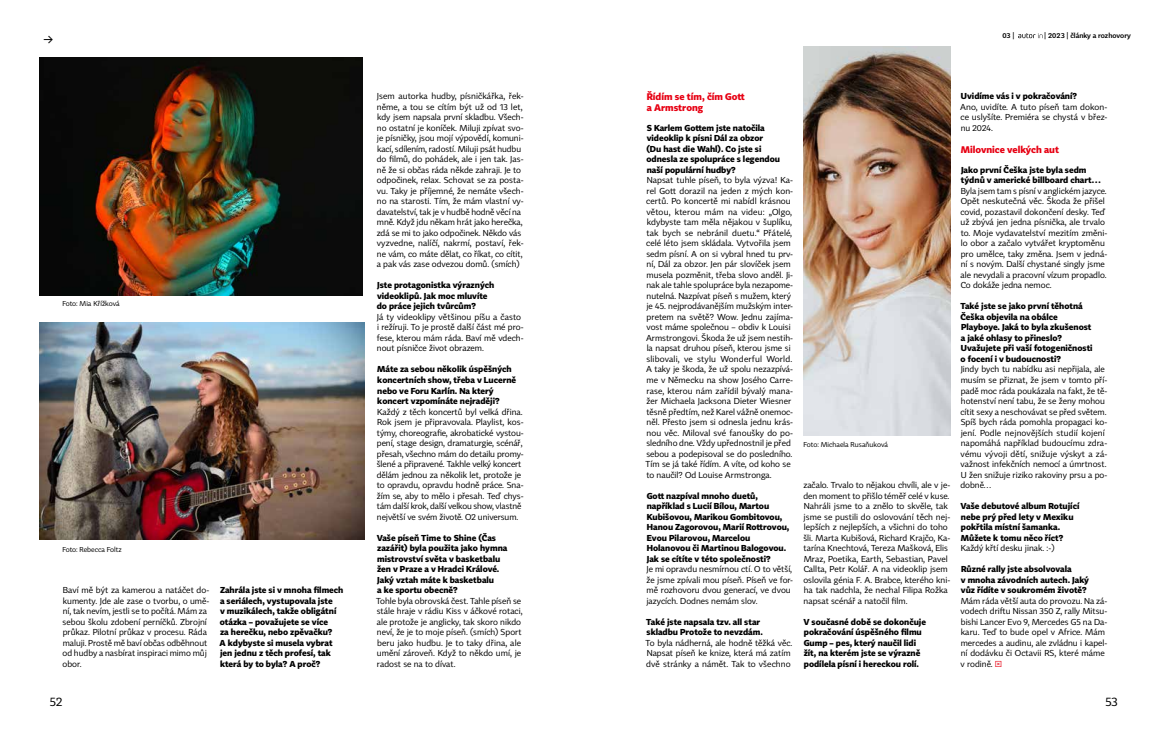
<style>
.page{position:relative;width:1168px;height:755px;background:#fff}
.page>*{position:absolute;margin:0;border:0;box-sizing:border-box;transform-origin:0 0}
.t1{font:12.5px "Tabac Sans";color:#000}
.t2{font:12px "Tabac Sans";color:#000}
.t3{font:700 9.5px/10.5px "Tabac Sans";color:#e70013}
.t4{font:8.5px/10.5px "Tabac Sans";color:#000}
.t5{font:700 8.5px/10.5px "Tabac Sans";color:#000}
.t6{font:7px "Tabac Sans";color:#000}
.t7{font:600 7px "Tabac Sans";color:#000}
.s1{color:#e70013}
</style>
<div class="page">
<img style="left:40px;top:57px;width:323px;height:238px">
<img style="left:40px;top:323px;width:324px;height:216px">
<img style="left:804px;top:46px;width:147px;height:389px">
<svg style="left:1018px;top:33px;width:24px;height:5px"></svg>
<h1 class="t1" style="left:43px;top:32px;width:11px">→</h1>
<p class="t6" style="left:62px;top:299px;width:59px">Foto: Mia Křížková</p>
<p class="t6" style="left:62px;top:545px;width:61px">Foto: Rebecca Foltz</p>
<p class="t4" style="left:63px;top:584px;width:148px">Baví mě být za kamerou a natáčet do&shy;kumenty. Jde ale zase o tvorbu, o umě&shy;ní, tak nevím, jestli se to počítá. Mám za sebou školu zdobení perníčků. Zbrojní průkaz. Pilotní průkaz v procesu. Ráda maluji. Prostě mě baví občas odběhnout od hudby a nasbírat inspiraci mimo můj obor.</p>
<p class="t5" style="left:220px;top:584px;width:125px">Zahrála jste si v mnoha filmech a seriálech, vystupovala jste<br>v muzikálech, takže obligátní otázka – považujete se více<br>za herečku, nebo zpěvačku?<br>A kdybyste si musela vybrat jen jednu z těch profesí, tak která by to byla? A proč?</p>
<p class="t4" style="left:377px;top:91px;width:148px">Jsem autorka hudby, písničkářka, řek&shy;něme, a tou se cítím být už od 13 let, kdy jsem napsala první skladbu. Všech&shy;no ostatní je koníček. Miluji zpívat svo&shy;je písničky, jsou mojí výpovědí, komuni&shy;kací, sdílením, radostí. Miluji psát hudbu do filmů, do pohádek, ale i jen tak. Jas&shy;ně že si občas ráda někde zahraji. Je to odpočinek, relax. Schovat se za posta&shy;vu. Taky je příjemné, že nemáte všech&shy;no na starosti. Tím, že mám vlastní vy&shy;davatelství, tak je v hudbě hodně věcí na mně. Když jdu někam hrát jako herečka, zdá se mi to jako odpočinek. Někdo vás vyzvedne, nalíčí, nakrmí, postaví, řek&shy;ne vám, co máte dělat, co říkat, co cítit, a pak vás zase odvezou domů. (smích)</p>
<p class="t5" style="left:377px;top:280px;width:119px">Jste protagonistka výrazných videoklipů. Jak moc mluvíte do práce jejich tvůrcům?</p>
<p class="t4" style="left:377px;top:311px;width:148px">Já ty videoklipy většinou píšu a často i režíruji. To je prostě další část mé pro&shy;fese, kterou mám ráda. Baví mě vdech&shy;nout písničce život obrazem.</p>
<p class="t5" style="left:377px;top:364px;width:141px">Máte za sebou několik úspěšných koncertních show, třeba v Lucerně nebo ve Foru Karlín. Na který koncert vzpomínáte nejraději?</p>
<p class="t4" style="left:377px;top:406px;width:148px">Každý z těch koncertů byl velká dřina.<br>Rok jsem je připravovala. Playlist, kos&shy;týmy, choreografie, akrobatické vystou&shy;pení, stage design, dramaturgie, scénář, přesah, všechno mám do detailu promy&shy;šlené a připravené. Takhle velký koncert dělám jednou za několik let, protože je to opravdu, opravdu hodně práce. Sna&shy;žím se, aby to mělo i přesah. Teď chys&shy;tám další krok, další velkou show, vlastně největší ve svém životě. O2 universum.</p>
<p class="t5" style="left:377px;top:532px;width:132px">Vaše píseň Time to Shine (Čas zazářit) byla použita jako hymna mistrovství světa v basketbalu žen v Praze a v Hradci Králové.<br>Jaký vztah máte k basketbalu<br>a ke sportu obecně?</p>
<p class="t4" style="left:376px;top:595px;width:148px">Tohle byla obrovská čest. Tahle píseň se stále hraje v rádiu Kiss v áčkové rotaci, ale protože je anglicky, tak skoro nikdo neví, že je to moje píseň. (smích) Sport beru jako hudbu. Je to taky dřina, ale umění zároveň. Když to někdo umí, je radost se na to dívat.</p>
<p class="t7" style="left:1002px;top:31px;width:14px">03 |</p>
<p class="t7" style="left:1044px;top:31px;width:88px">| 2023 | články a rozhovory</p>
<p class="t3" style="left:647px;top:91px;width:100px">Řídím se tím, čím Gott a Armstrong</p>
<p class="t5" style="left:646px;top:122px;width:135px">S Karlem Gottem jste natočila videoklip k písni Dál za obzor<br>(Du hast die Wahl). Co jste si odnesla ze spolupráce s legendou naší populární hudby?</p>
<p class="t4" style="left:646px;top:175px;width:149px">Napsat tuhle píseň, to byla výzva! Ka&shy;rel Gott dorazil na jeden z mých kon&shy;certů. Po koncertě mi nabídl krásnou větou, kterou mám na videu: „Olgo, kdybyste tam měla nějakou v šuplíku, tak bych se nebránil duetu.“ Přátelé, celé léto jsem skládala. Vytvořila jsem sedm písní. A on si vybral hned tu prv&shy;ní, Dál za obzor. Jen pár slovíček jsem musela pozměnit, třeba slovo anděl. Ji&shy;nak ale tahle spolupráce byla nezapome&shy;nutelná. Nazpívat píseň s mužem, který je 45. nejprodávanějším mužským inter&shy;pretem na světě? Wow. Jednu zajíma&shy;vost máme společnou – obdiv k Louisi Armstrongovi. Škoda že už jsem nestih&shy;la napsat druhou píseň, kterou jsme si slibovali, ve stylu Wonderful World.<br>A taky je škoda, že už spolu nezazpívá&shy;me v Německu na show Josého Carre&shy;rase, kterou nám zařídil bývalý mana&shy;žer Michaela Jacksona Dieter Wiesner těsně předtím, než Karel vážně onemoc&shy;něl. Přesto jsem si odnesla jednu krás&shy;nou věc. Miloval své fanoušky do po&shy;sledního dne. Vždy upřednostnil je před sebou a podepisoval se do posledního.<br>Tím se já také řídím. A víte, od koho se to naučil? Od Louise Armstronga.</p>
<p class="t5" style="left:647px;top:490px;width:144px">Gott nazpíval mnoho duetů, například s Lucií Bílou, Martou<br>Kubišovou, Marikou Gombitovou,<br>Hanou Zagorovou, Marií Rottrovou,<br>Evou Pilarovou, Marcelou<br>Holanovou či Martinou Balogovou.<br>Jak se cítíte v této společnosti?</p>
<p class="t4" style="left:646px;top:563px;width:148px">Je mi opravdu nesmírnou ctí. O to větší, že jsme zpívali mou píseň. Píseň ve for&shy;mě rozhovoru dvou generací, ve dvou jazycích. Dodnes nemám slov.</p>
<p class="t5" style="left:646px;top:616px;width:118px">Také jste napsala tzv. all star skladbu Protože to nevzdám.</p>
<p class="t4" style="left:646px;top:637px;width:148px">To byla nádherná, ale hodně těžká věc.<br>Napsat píseň ke knize, která má zatím dvě stránky a námět. Tak to všechno</p>
<p class="t6" style="left:804px;top:440px;width:86px">Foto: Michaela Rusaňuková</p>
<p class="t4" style="left:803px;top:479px;width:148px">začalo. Trvalo to nějakou chvíli, ale v je&shy;den moment to přišlo téměř celé v kuse.<br>Nahráli jsme to a znělo to skvěle, tak jsme se pustili do oslovování těch nej&shy;lepších z nejlepších, a všichni do toho šli. Marta Kubišová, Richard Krajčo, Ka&shy;tarína Knechtová, Tereza Mašková, Elis Mraz, Poetika, Earth, Sebastian, Pavel Callta, Petr Kolář. A na videoklip jsem oslovila génia F. A. Brabce, kterého kni&shy;ha tak nadchla, že nechal Filipa Rožka napsat scénář a natočil film.</p>
<p class="t5" style="left:803px;top:616px;width:124px">V současné době se dokončuje pokračování úspěšného filmu<br>Gump – pes, který naučil lidi žít, na kterém jste se výrazně podílela písní i hereckou rolí.</p>
<p class="t5" style="left:961px;top:91px;width:118px">Uvidíme vás i v pokračování?</p>
<p class="t4" style="left:960px;top:101px;width:149px;text-align:justify">Ano, uvidíte. A tuto píseň tam dokon&shy;ce uslyšíte. Premiéra se chystá v břez&shy;nu 2024.</p>
<p class="t3" style="left:961px;top:144px;width:100px">Milovnice velkých aut</p>
<p class="t5" style="left:961px;top:164px;width:141px">Jako první Češka jste byla sedm týdnů v americké billboard chart…</p>
<p class="t4" style="left:960px;top:185px;width:148px">Byla jsem tam s písní v anglickém jazyce.<br>Opět neskutečná věc. Škoda že přišel covid, pozastavil dokončení desky. Teď už zbývá jen jedna písnička, ale trvalo to. Moje vydavatelství mezitím změni&shy;lo obor a začalo vytvářet kryptoměnu pro umělce, taky změna. Jsem v jedná&shy;ní s novým. Další chystané singly jsme ale nevydali a pracovní vízum propadlo.<br>Co dokáže jedna nemoc.</p>
<p class="t5" style="left:960px;top:301px;width:134px">Také jste se jako první těhotná<br>Češka objevila na obálce<br>Playboye. Jaká to byla zkušenost a jaké ohlasy to přineslo?<br>Uvažujete při vaší fotogeničnosti o focení i v budoucnosti?</p>
<p class="t4" style="left:960px;top:364px;width:148px">Jindy bych tu nabídku asi nepřijala, ale musím se přiznat, že jsem v tomto pří&shy;padě moc ráda poukázala na fakt, že tě&shy;hotenství není tabu, že se ženy mohou cítit sexy a neschovávat se před světem.<br>Spíš bych ráda pomohla propagaci ko&shy;jení. Podle nejnovějších studií kojení napomáhá například budoucímu zdra&shy;vému vývoji dětí, snižuje výskyt a zá&shy;važnost infekčních nemocí a úmrtnost.<br>U žen snižuje riziko rakoviny prsu a po&shy;dobně…</p>
<p class="t5" style="left:960px;top:500px;width:120px">Vaše debutové album Rotující nebe prý před lety v Mexiku pokřtila místní šamanka.<br>Můžete k tomu něco říct?</p>
<p class="t4" style="left:961px;top:542px;width:95px">Každý křtí desku jinak. :-)</p>
<p class="t5" style="left:961px;top:563px;width:130px">Různé rally jste absolvovala<br>v mnoha závodních autech. Jaký vůz řídíte v soukromém životě?</p>
<p class="t4" style="left:960px;top:595px;width:148px">Mám ráda větší auta do provozu. Na zá&shy;vodech driftu Nissan 350 Z, rally Mitsu&shy;bishi Lancer Evo 9, Mercedes G5 na Da&shy;karu. Teď to bude opel v Africe. Mám mercedes a audinu, ale zvládnu i kapel&shy;ní dodávku či Octavii RS, které máme v rodině. <span class="s1">×</span></p>
<h2 class="t2" style="left:50px;top:693px;width:14px">52</h2>
<h2 class="t2" style="left:1105px;top:693px;width:14px">53</h2>
</div>
